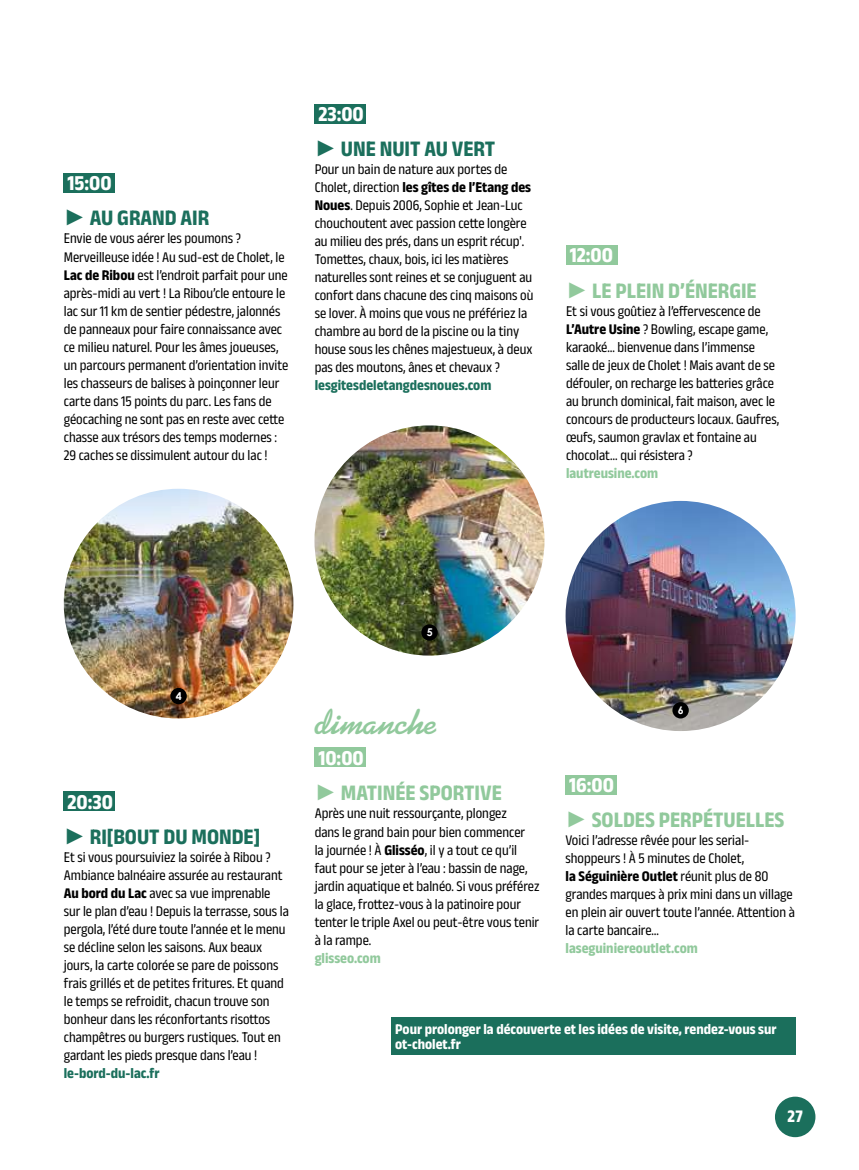
<style>
.page{position:relative;width:859px;height:1170px;background:#fff}
.page>*{position:absolute;margin:0;border:0;box-sizing:border-box;transform-origin:0 0}
.t1{font:700 37.5px "LTC Swing";color:#91c99c}
.t2{font:700 semi-condensed 22.5px "Anek Latin";color:#91c99c}
.t3{font:700 semi-condensed 22.5px "Anek Latin";color:#1b6f5c}
.t4{font:700 semi-condensed 21.6px "Anek Latin";color:#fff}
.t5{font:700 semi-condensed 18px "Anek Latin";color:#fff}
.t6{font:semi-condensed 15px/18px "Anek Latin";color:#000}
.t7{font:700 semi-condensed 15px/15px "Anek Latin";color:#fff}
.t8{font:700 semi-condensed 15px "Anek Latin";color:#91c99c}
.t9{font:700 semi-condensed 15px "Anek Latin";color:#1b6f5c}
.t10{font:700 10.65px "Century Gothic";color:#fff}
.s1{font-family:"Century Gothic";font-stretch:normal}
.s2{font-weight:700}
</style>
<div class="page">
<div style="left:775px;top:1096px;width:40px;height:40px;background:#1b6f5c;border-radius:50%"></div>
<img style="left:566px;top:501px;width:230px;height:230px;border-radius:115px">
<img style="left:314px;top:425px;width:230px;height:230px;border-radius:115px">
<div style="left:64px;top:173px;width:51px;height:20px;background:#1b6f5c"></div>
<div style="left:64px;top:791px;width:51px;height:20px;background:#1b6f5c"></div>
<div style="left:315px;top:104px;width:51px;height:19px;background:#1b6f5c"></div>
<div style="left:315px;top:747px;width:51px;height:20px;background:#91c99c"></div>
<div style="left:566px;top:245px;width:51px;height:19px;background:#91c99c"></div>
<div style="left:566px;top:775px;width:51px;height:19px;background:#91c99c"></div>
<img style="left:64px;top:488px;width:229px;height:230px;border-radius:115px">
<div style="left:170px;top:688px;width:17px;height:16px;background:#000;border-radius:50%"></div>
<div style="left:421px;top:624px;width:17px;height:16px;background:#000;border-radius:50%"></div>
<div style="left:672px;top:702px;width:17px;height:16px;background:#000;border-radius:50%"></div>
<div style="left:391px;top:1017px;width:404px;height:37px;background:#1b6f5c"></div>
<h3 class="t4" style="left:67px;top:169px;width:46px">15:00</h3>
<h2 class="t3" style="left:64px;top:203px;width:147px"><span class="s1">►</span> AU GRAND AIR</h2>
<p class="t6" style="left:64px;top:229px;width:226px">Envie de vous aérer les poumons ?<br>Merveilleuse idée ! Au sud-est de Cholet, le <span class="s2">Lac de Ribou</span> est l’endroit parfait pour une après-midi au vert ! La Ribou’cle entoure le lac sur 11 km de sentier pédestre, jalonnés de panneaux pour faire connaissance avec ce milieu naturel. Pour les âmes joueuses, un parcours permanent d’orientation invite les chasseurs de balises à poinçonner leur carte dans 15 points du parc. Les fans de géocaching ne sont pas en reste avec cette chasse aux trésors des temps modernes :<br>29 caches se dissimulent autour du lac !</p>
<h3 class="t4" style="left:318px;top:99px;width:47px">23:00</h3>
<h2 class="t3" style="left:315px;top:133px;width:182px"><span class="s1">►</span> UNE NUIT AU VERT</h2>
<p class="t6" style="left:315px;top:159px;width:220px">Pour un bain de nature aux portes de Cholet, direction <span class="s2">les gîtes de l’Etang des Noues</span>. Depuis 2006, Sophie et Jean-Luc chouchoutent avec passion cette longère au milieu des prés, dans un esprit récup'.<br>Tomettes, chaux, bois, ici les matières naturelles sont reines et se conjuguent au confort dans chacune des cinq maisons où se lover. À moins que vous ne préfériez la chambre au bord de la piscine ou la tiny house sous les chênes majestueux, à deux pas des moutons, ânes et chevaux ?</p>
<p class="t9" style="left:315px;top:375px;width:178px">lesgitesdeletangdesnoues.com</p>
<h3 class="t4" style="left:570px;top:240px;width:45px">12:00</h3>
<h2 class="t2" style="left:566px;top:275px;width:192px"><span class="s1">►</span> LE PLEIN D’ÉNERGIE</h2>
<p class="t6" style="left:566px;top:301px;width:215px">Et si vous goûtiez à l’effervescence de <span class="s2">L’Autre Usine</span> ? Bowling, escape game, karaoké… bienvenue dans l’immense salle de jeux de Cholet ! Mais avant de se défouler, on recharge les batteries grâce au brunch dominical, fait maison, avec le concours de producteurs locaux. Gaufres, œufs, saumon gravlax et fontaine au chocolat… qui résistera ?</p>
<p class="t8" style="left:566px;top:462px;width:94px">lautreusine.com</p>
<p class="t10" style="left:176px;top:687px;width:7px">4</p>
<h3 class="t4" style="left:67px;top:787px;width:47px">20:30</h3>
<h2 class="t3" style="left:64px;top:821px;width:198px"><span class="s1">►</span> RI[BOUT DU MONDE]</h2>
<p class="t6" style="left:64px;top:846px;width:227px">Et si vous poursuiviez la soirée à Ribou ?<br>Ambiance balnéaire assurée au restaurant <span class="s2">Au bord du Lac</span> avec sa vue imprenable sur le plan d’eau ! Depuis la terrasse, sous la pergola, l’été dure toute l’année et le menu se décline selon les saisons. Aux beaux jours, la carte colorée se pare de poissons frais grillés et de petites fritures. Et quand le temps se refroidit, chacun trouve son bonheur dans les réconfortants risottos champêtres ou burgers rustiques. Tout en gardant les pieds presque dans l’eau !</p>
<p class="t9" style="left:64px;top:1062px;width:97px">le-bord-du-lac.fr</p>
<p class="t10" style="left:427px;top:624px;width:7px">5</p>
<h1 class="t1" style="left:315px;top:701px;width:123px">dimanche</h1>
<h3 class="t4" style="left:318px;top:743px;width:47px">10:00</h3>
<h2 class="t2" style="left:315px;top:777px;width:189px"><span class="s1">►</span> MATINÉE SPORTIVE</h2>
<p class="t6" style="left:315px;top:803px;width:226px">Après une nuit ressourçante, plongez<br>dans le grand bain pour bien commencer<br>la journée ! À <span class="s2">Glisséo</span>, il y a tout ce qu’il faut pour se jeter à l’eau : bassin de nage, jardin aquatique et balnéo. Si vous préférez la glace, frottez-vous à la patinoire pour tenter le triple Axel ou peut-être vous tenir à la rampe.</p>
<p class="t8" style="left:315px;top:947px;width:67px">glisseo.com</p>
<p class="t10" style="left:678px;top:702px;width:7px">6</p>
<h3 class="t4" style="left:569px;top:770px;width:46px">16:00</h3>
<h2 class="t2" style="left:566px;top:804px;width:220px"><span class="s1">►</span> SOLDES PERPÉTUELLES</h2>
<p class="t6" style="left:566px;top:830px;width:231px">Voici l’adresse rêvée pour les serial&shy;shoppeurs ! À 5 minutes de Cholet,<br><span class="s2">la Séguinière Outlet</span> réunit plus de 80 grandes marques à prix mini dans un village en plein air ouvert toute l’année. Attention à la carte bancaire…</p>
<p class="t8" style="left:566px;top:938px;width:134px">laseguiniereoutlet.com</p>
<p class="t7" style="left:395px;top:1020px;width:383px">Pour prolonger la découverte et les idées de visite, rendez-vous sur ot-cholet.fr</p>
<p class="t5" style="left:787px;top:1103px;width:17px">27</p>
</div>
